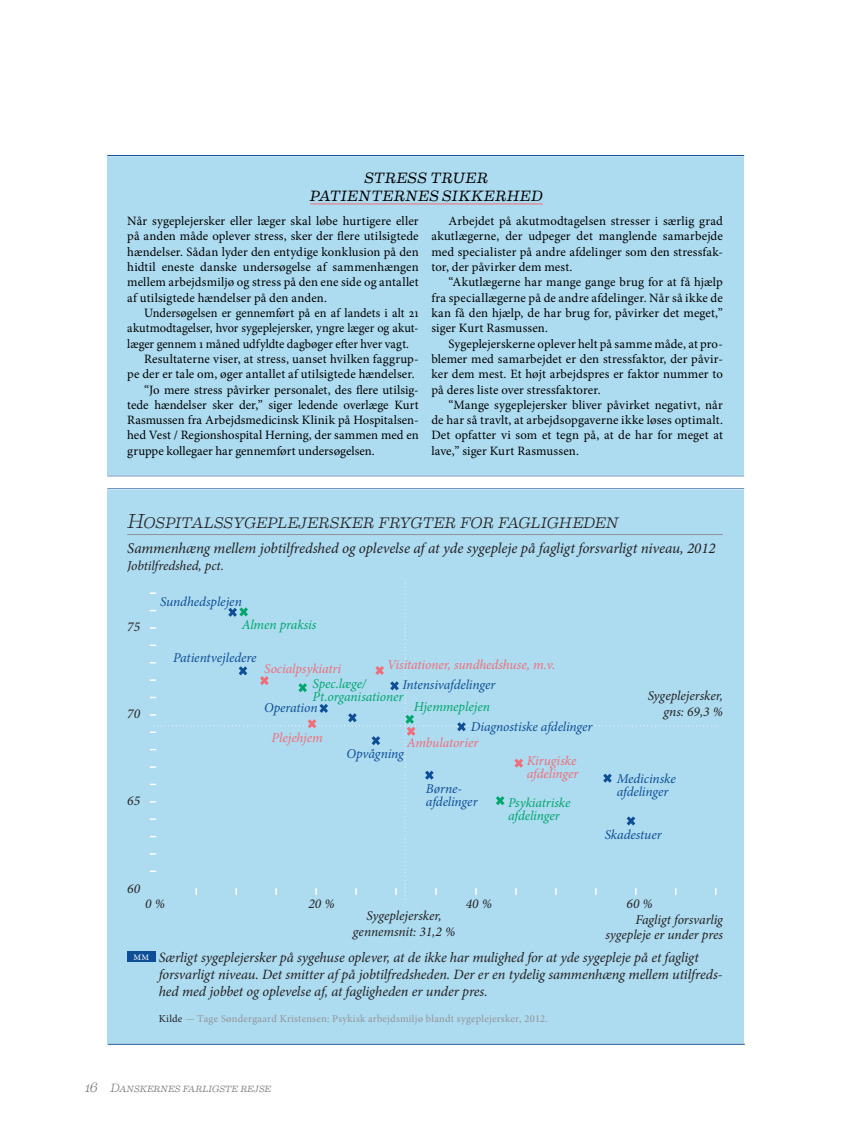
<style>
.page{position:relative;width:851px;height:1132px;background:#fff}
.page>*{position:absolute;margin:0;border:0;box-sizing:border-box;transform-origin:0 0}
.t1{font:italic 300 20.25px "Eames Century Modern";letter-spacing:-.02em;color:#232021}
.t2{font:italic 15px "Minion Pro";letter-spacing:-.005em;color:#232021}
.t3{font:italic 15px/18px "Eames Century Modern";letter-spacing:.185em;color:#000;text-align:center}
.t4{font:italic 14.25px/17.1px "Minion Pro";letter-spacing:-.005em;color:#232021}
.t5{font:italic 13.5px/13.5px "Minion Pro";letter-spacing:-.005em;color:#0e4e96}
.t6{font:italic 13.5px/16.2px "Minion Pro";letter-spacing:-.005em;color:#232021;text-align:center}
.t7{font:italic 13.5px/13.5px "Minion Pro";letter-spacing:-.005em;color:#f26d78}
.t8{font:italic 13.5px/13.5px "Minion Pro";letter-spacing:-.005em;color:#00a76d}
.t9{font:12.75px/15.3px "Minion Pro";letter-spacing:.005em;color:#000;text-align:justify}
.t10{font:italic 300 12px "Eames Century Modern";letter-spacing:-.015em;color:#6d6e71}
.t11{font:10.5px "Minion Pro";letter-spacing:.02em;color:#939598}
.s1{font-family:"Eames Century Modern";font-style:normal;font-size:7.8px;color:#fff}
.s2{color:#232021}
.s3{font-size:13.5px}
</style>
<div class="page">
<div style="left:107px;top:155px;width:637px;height:889px;background:#addbf0"></div>
<hr style="left:310px;top:204px;width:233px;height:1px;background:#f26d78">
<hr style="left:127px;top:534px;width:595px;height:1px;background:#939598">
<div style="left:127px;top:951px;width:29px;height:11px;background:#0e4e96"></div>
<hr style="left:149px;top:887px;width:566px;height:1px;background:#fff">
<svg style="left:150px;top:579px;width:569px;height:324px"></svg>
<hr style="left:107px;top:156px;width:637px;height:1px;background:#fff">
<hr style="left:107px;top:155px;width:637px;height:1px;background:#0e4e96">
<hr style="left:107px;top:488px;width:637px;height:1px;background:#0e4e96">
<hr style="left:107px;top:475px;width:637px;height:1px;background:#fff">
<hr style="left:108px;top:1043px;width:636px;height:1px;background:#0e4e96">
<div style="left:94px;top:476px;width:684px;height:12px;background:#fff"></div>
<p class="t3" style="left:310px;top:168px;width:232px">STRESS TRUER<br>PATIENTERNES SIKKERHED</p>
<p class="t9" style="left:127px;top:213px;width:293px">Når sygeplejersker eller læger skal løbe hurtigere eller på anden måde oplever stress, sker der flere utilsigtede hændelser. Sådan lyder den entydige konklusion på den hidtil eneste danske undersøgelse af sammenhængen mellem arbejdsmiljø og stress på den ene side og antallet af utilsigtede hændelser på den anden.</p>
<p class="t9" style="left:144px;top:305px;width:276px">Undersøgelsen er gennemført på en af landets i alt 21</p>
<p class="t9" style="left:127px;top:320px;width:293px">akutmodtagelser, hvor sygeplejersker, yngre læger og akut-</p>
<p class="t9" style="left:127px;top:336px;width:283px">læger gennem 1 måned udfyldte dagbøger efter hver vagt.</p>
<p class="t9" style="left:144px;top:351px;width:276px">Resultaterne viser, at stress, uanset hvilken faggrup-</p>
<p class="t9" style="left:127px;top:366px;width:289px">pe der er tale om, øger antallet af utilsigtede hændelser.</p>
<p class="t9" style="left:144px;top:382px;width:276px">“Jo mere stress påvirker personalet, des flere utilsig-</p>
<p class="t9" style="left:127px;top:397px;width:293px">tede hændelser sker der,” siger ledende overlæge Kurt</p>
<p class="t9" style="left:127px;top:412px;width:293px">Rasmussen fra Arbejdsmedicinsk Klinik på Hospitalsen-</p>
<p class="t9" style="left:127px;top:427px;width:293px">hed Vest / Regionshospital Herning, der sammen med en</p>
<p class="t9" style="left:127px;top:443px;width:249px">gruppe kollegaer har gennemført undersøgelsen.</p>
<p class="t9" style="left:431px;top:213px;width:293px;text-indent:17px">Arbejdet på akutmodtagelsen stresser i særlig grad akutlægerne, der udpeger det manglende samarbejde med specialister på andre afdelinger som den stressfak&shy;tor, der påvirker dem mest.</p>
<p class="t9" style="left:431px;top:274px;width:293px;text-indent:17px">“Akutlægerne har mange gange brug for at få hjælp fra speciallægerne på de andre afdelinger. Når så ikke de kan få den hjælp, de har brug for, påvirker det meget,” siger Kurt Rasmussen.</p>
<p class="t9" style="left:431px;top:336px;width:293px;text-indent:17px">Sygeplejerskerne oplever helt på samme måde, at pro&shy;blemer med samarbejdet er den stressfaktor, der påvir&shy;ker dem mest. Et højt arbejdspres er faktor nummer to på deres liste over stressfaktorer.</p>
<p class="t9" style="left:431px;top:397px;width:293px;text-indent:17px">“Mange sygeplejersker bliver påvirket negativt, når de har så travlt, at arbejdsopgaverne ikke løses optimalt.<br>Det opfatter vi som et tegn på, at de har for meget at lave,” siger Kurt Rasmussen.</p>
<h1 class="t1" style="left:127px;top:505px;width:493px">HOSPITALSSYGEPLEJERSKER FRYGTER FOR FAGLIGHEDEN</h1>
<p class="t2" style="left:127px;top:538px;width:590px">Sammenhæng mellem jobtilfredshed og oplevelse af at yde sygepleje på fagligt forsvarligt niveau, 2012</p>
<p class="t6" style="left:127px;top:557px;width:98px">Jobtilfredshed, pct.</p>
<p class="t6" style="left:127px;top:618px;width:14px">75</p>
<p class="t6" style="left:127px;top:705px;width:14px">70</p>
<p class="t6" style="left:127px;top:792px;width:14px">65</p>
<p class="t6" style="left:127px;top:879px;width:14px">60</p>
<p class="t5" style="left:160px;top:594px;width:83px">Sundhedsplejen</p>
<p class="t8" style="left:242px;top:617px;width:76px">Almen praksis</p>
<p class="t5" style="left:173px;top:651px;width:85px">Patientvejledere</p>
<p class="t7" style="left:387px;top:657px;width:170px">Visitationer, sundhedshuse, m.v.</p>
<p class="t8" style="left:414px;top:699px;width:78px">Hjemmeplejen</p>
<p class="t5" style="left:470px;top:719px;width:123px">Diagnostiske afdelinger</p>
<p class="t7" style="left:407px;top:735px;width:73px">Ambulatorier</p>
<p class="t5" style="left:346px;top:746px;width:59px">Opvågning</p>
<p class="t7" style="left:264px;top:661px;width:78px">Socialpsykiatri</p>
<p class="t8" style="left:312px;top:676px;width:92px">Spec.læge/<br>Pt.organisationer</p>
<p class="t5" style="left:402px;top:677px;width:95px">Intensivafdelinger</p>
<p class="t5" style="left:264px;top:701px;width:55px">Operation</p>
<p class="t7" style="left:271px;top:730px;width:53px">Plejehjem</p>
<p class="t7" style="left:526px;top:753px;width:53px">Kirugiske afdelinger</p>
<p class="t5" style="left:426px;top:781px;width:53px">Børne&shy;afdelinger</p>
<p class="t8" style="left:508px;top:795px;width:64px">Psykiatriske afdelinger</p>
<p class="t6" style="left:647px;top:687px;width:77px;text-align:right">Sygeplejersker, gns: 69,3 %</p>
<p class="t5" style="left:616px;top:771px;width:60px">Medicinske afdelinger</p>
<p class="t5" style="left:604px;top:828px;width:59px">Skadestuer</p>
<p class="t6" style="left:145px;top:895px;width:21px">0 %</p>
<p class="t6" style="left:308px;top:895px;width:28px">20 %</p>
<p class="t6" style="left:465px;top:895px;width:28px">40 %</p>
<p class="t6" style="left:626px;top:895px;width:28px">60 %</p>
<p class="t6" style="left:635px;top:911px;width:89px">Fagligt forsvarlig</p>
<p class="t6" style="left:605px;top:926px;width:119px">sygepleje er under pres</p>
<p class="t6" style="left:353px;top:907px;width:104px">Sygeplejersker, gennemsnit: 31,2 %</p>
<p class="t4" style="left:159px;top:948px;width:565px;text-indent:-25px"><span class="s1">MM</span> Særligt sygeplejersker på sygehuse oplever, at de ikke har mulighed for at yde sygepleje på et fagligt forsvarligt niveau. Det smitter af på jobtilfredsheden. Der er en tydelig sammenhæng mellem utilfreds&shy;hed med jobbet og oplevelse af, at fagligheden er under pres.</p>
<p class="t11" style="left:159px;top:1011px;width:390px"><span class="s2">Kilde</span> — Tage Søndergaard Kristensen: Psykisk arbejdsmiljø blandt sygeplejersker, 2012.</p>
<p class="t10" style="left:85px;top:1078px;width:188px"><span class="s3">16</span> Danskernes farligste rejse</p>
</div>
